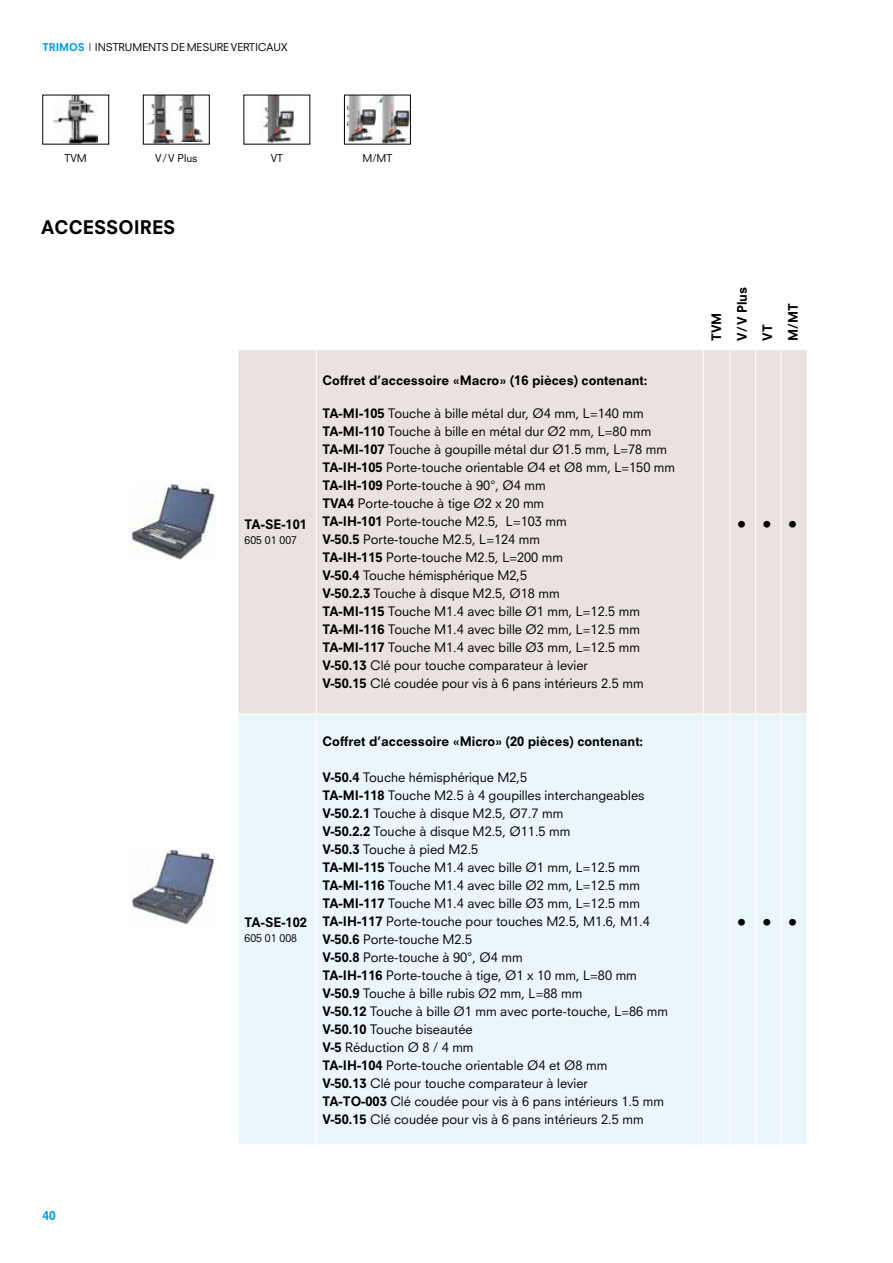
<style>
.page{position:relative;width:893px;height:1263px;background:#fff}
.page>*{position:absolute;margin:0;border:0;box-sizing:border-box;transform-origin:0 0}
.t1{font:800 18.3px "Neuzeit S";color:#000}
.t2{font:800 18px "Neuzeit S";color:#000}
.t3{font:12.75px/18px "Neuzeit S";color:#000}
.t4{font:800 12.75px/25.5px "Neuzeit S";color:#000}
.t5{font:800 12px "Neuzeit S";color:#009ee0}
.t6{font:10.5px "Neuzeit S";letter-spacing:-.005em;color:#000}
.s1{font-weight:800;color:#009ee0}
.s2{font-weight:800}
</style>
<div class="page">
<div style="left:238px;top:350px;width:569px;height:364px;background:#e9e2de"></div>
<div style="left:239px;top:714px;width:568px;height:430px;background:#ebf6fc"></div>
<hr style="left:316px;top:350px;width:1px;height:364px;background:#fff">
<hr style="left:703px;top:350px;width:1px;height:364px;background:#fff">
<hr style="left:730px;top:350px;width:1px;height:364px;background:#fff">
<hr style="left:755px;top:350px;width:1px;height:364px;background:#fff">
<hr style="left:781px;top:350px;width:1px;height:364px;background:#fff">
<hr style="left:239px;top:714px;width:77px;height:1px;background:#fff">
<hr style="left:730px;top:714px;width:1px;height:430px;background:#fff">
<hr style="left:755px;top:714px;width:1px;height:430px;background:#fff">
<hr style="left:781px;top:714px;width:1px;height:430px;background:#fff">
<hr style="left:316px;top:714px;width:387px;height:1px;background:#fff">
<hr style="left:316px;top:714px;width:1px;height:430px;background:#fff">
<hr style="left:703px;top:714px;width:1px;height:430px;background:#fff">
<svg style="left:704px;top:714px;width:102px;height:1px"></svg>
<img style="left:54px;top:97px;width:44px;height:45px">
<img style="left:177px;top:97px;width:29px;height:45px">
<img style="left:146px;top:97px;width:31px;height:45px">
<div style="left:143px;top:95px;width:67px;height:49px;border:1px solid #000"></div>
<img style="left:259px;top:97px;width:35px;height:45px">
<img style="left:347px;top:97px;width:29px;height:45px">
<img style="left:377px;top:97px;width:32px;height:45px">
<div style="left:344px;top:95px;width:67px;height:49px;border:1px solid #000"></div>
<img style="left:130px;top:484px;width:85px;height:76px">
<img style="left:130px;top:848px;width:85px;height:77px">
<p class="t6" style="left:43px;top:41px;width:246px"><span class="s1">TRIMOS</span> | INSTRUMENTS DE MESURE VERTICAUX</p>
<p class="t6" style="left:65px;top:152px;width:24px">TVM</p>
<p class="t6" style="left:155px;top:152px;width:44px">V/V Plus</p>
<p class="t6" style="left:271px;top:152px;width:14px">VT</p>
<p class="t6" style="left:363px;top:152px;width:31px">M/MT</p>
<h1 class="t1" style="left:41px;top:216px;width:136px">ACCESSOIRES</h1>
<p class="t5" style="left:43px;top:1209px;width:15px">40</p>
<p class="t4" style="left:244px;top:512px;width:64px">TA-SE-101</p>
<p class="t6" style="left:244px;top:534px;width:54px">605 01 007</p>
<p class="t4" style="left:322px;top:368px;width:327px">Coffret d’accessoire «Macro» (16 pièces) contenant:</p>
<p class="t3" style="left:322px;top:405px;width:354px"><span class="s2">TA-MI-105</span> Touche à bille métal dur, Ø4 mm, L=140 mm <span class="s2">TA-MI-110</span> Touche à bille en métal dur Ø2 mm, L=80 mm <span class="s2">TA-MI-107</span> Touche à goupille métal dur Ø1.5 mm, L=78 mm <span class="s2">TA-IH-105</span> Porte-touche orientable Ø4 et Ø8 mm, L=150 mm <span class="s2">TA-IH-109</span> Porte-touche à 90°, Ø4 mm<br><span class="s2">TVA4</span> Porte-touche à tige Ø2 x 20 mm<br><span class="s2">TA-IH-101</span> Porte-touche M2.5, L=103 mm<br><span class="s2">V-50.5</span> Porte-touche M2.5, L=124 mm<br><span class="s2">TA-IH-115</span> Porte-touche M2.5, L=200 mm<br><span class="s2">V-50.4</span> Touche hémisphérique M2,5<br><span class="s2">V-50.2.3</span> Touche à disque M2.5, Ø18 mm<br><span class="s2">TA-MI-115</span> Touche M1.4 avec bille Ø1 mm, L=12.5 mm <span class="s2">TA-MI-116</span> Touche M1.4 avec bille Ø2 mm, L=12.5 mm <span class="s2">TA-MI-117</span> Touche M1.4 avec bille Ø3 mm, L=12.5 mm <span class="s2">V-50.13</span> Clé pour touche comparateur à levier<br><span class="s2">V-50.15</span> Clé coudée pour vis à 6 pans intérieurs 2.5 mm</p>
<p class="t4" style="left:244px;top:909px;width:64px">TA-SE-102</p>
<p class="t6" style="left:244px;top:932px;width:54px">605 01 008</p>
<p class="t4" style="left:322px;top:728px;width:322px">Coffret d’accessoire «Micro» (20 pièces) contenant:</p>
<p class="t3" style="left:322px;top:768px;width:347px"><span class="s2">V-50.4</span> Touche hémisphérique M2,5<br><span class="s2">TA-MI-118</span> Touche M2.5 à 4 goupilles interchangeables <span class="s2">V-50.2.1</span> Touche à disque M2.5, Ø7.7 mm<br><span class="s2">V-50.2.2</span> Touche à disque M2.5, Ø11.5 mm<br><span class="s2">V-50.3</span> Touche à pied M2.5<br><span class="s2">TA-MI-115</span> Touche M1.4 avec bille Ø1 mm, L=12.5 mm <span class="s2">TA-MI-116</span> Touche M1.4 avec bille Ø2 mm, L=12.5 mm <span class="s2">TA-MI-117</span> Touche M1.4 avec bille Ø3 mm, L=12.5 mm <span class="s2">TA-IH-117</span> Porte-touche pour touches M2.5, M1.6, M1.4<br><span class="s2">V-50.6</span> Porte-touche M2.5<br><span class="s2">V-50.8</span> Porte-touche à 90°, Ø4 mm<br><span class="s2">TA-IH-116</span> Porte-touche à tige, Ø1 x 10 mm, L=80 mm <span class="s2">V-50.9</span> Touche à bille rubis Ø2 mm, L=88 mm<br><span class="s2">V-50.12</span> Touche à bille Ø1 mm avec porte-touche, L=86 mm <span class="s2">V-50.10</span> Touche biseautée<br><span class="s2">V-5</span> Réduction Ø 8 / 4 mm<br><span class="s2">TA-IH-104</span> Porte-touche orientable Ø4 et Ø8 mm<br><span class="s2">V-50.13</span> Clé pour touche comparateur à levier<br><span class="s2">TA-TO-003</span> Clé coudée pour vis à 6 pans intérieurs 1.5 mm <span class="s2">V-50.15</span> Clé coudée pour vis à 6 pans intérieurs 2.5 mm</p>
<p class="t4" style="left:704px;top:341px;width:56px;rotate:-90deg">TVM<br>V/V Plus<br>VT<br>M/MT</p>
<h2 class="t2" style="left:737px;top:514px;width:62px">•••</h2>
<h2 class="t2" style="left:737px;top:911px;width:62px">•••</h2>
</div>
